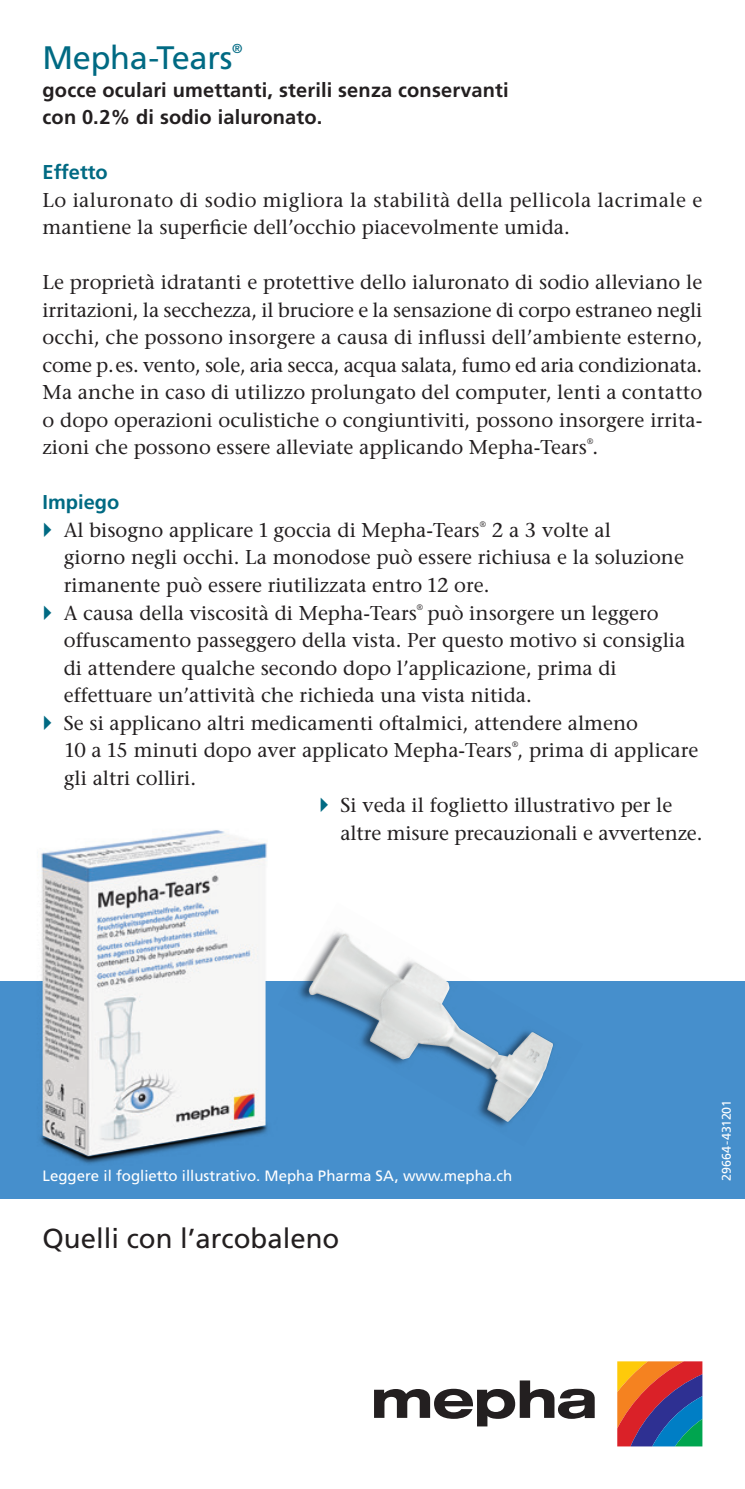
<style>
.page{position:relative;width:745px;height:1489px;background:#fff}
.page>*{position:absolute;margin:0;border:0;box-sizing:border-box;transform-origin:0 0}
.t1{font:32.5px "Frutiger";letter-spacing:-.01em;color:#006a83}
.t2{font:27.5px "Frutiger";color:#231f20}
.t3{font:20px/27.5px "Stone Serif";color:#231f20}
.t4{font:20px/27.5px "Stone Serif";letter-spacing:.02em;color:#231f20}
.t5{font:700 20px/27.5px "Frutiger";letter-spacing:.01em;color:#231f20}
.t6{font:700 20px "Frutiger";color:#006a83}
.t7{font:15px "Frutiger";color:#fff}
.t8{font:13px "Frutiger";color:#006a83}
.t9{font:12.5px "Frutiger";color:#fff}
.t10{font:8px "Stone Serif";color:#231f20}
</style>
<div class="page">
<div style="left:0;top:980px;width:744px;height:218px;background:#468fcc"></div>
<svg style="left:374px;top:1380px;width:220px;height:46px"></svg>
<svg style="left:617px;top:1361px;width:85px;height:85px;background:#8c585a"></svg>
<img style="left:11px;top:843px;width:267px;height:321px">
<img style="left:43px;top:830px;width:222px;height:325px">
<img style="left:278px;top:932px;width:304px;height:195px">
<img style="left:308px;top:934px;width:244px;height:188px">
<h1 class="t1" style="left:43px;top:39px;width:191px">Mepha-Tears</h1>
<p class="t8" style="left:232px;top:41px;width:12px">®</p>
<p class="t5" style="left:43px;top:76px;width:467px">gocce oculari umettanti, sterili senza conservanti con 0.2% di sodio ialuronato.</p>
<p class="t6" style="left:43px;top:160px;width:67px">Effetto</p>
<p class="t4" style="left:43px;top:186px;width:661px">Lo ialuronato di sodio migliora la stabilità della pellicola lacrimale e mantiene la superficie dell’occhio piacevolmente umida.</p>
<p class="t3" style="left:43px;top:269px;width:661px;text-align:justify">Le proprietà idratanti e protettive dello ialuronato di sodio alleviano le irritazioni, la secchezza, il bruciore e la sensazione di corpo estraneo negli occhi, che possono insorgere a causa di influssi dell’ambiente esterno, come p.es. vento, sole, aria secca, acqua salata, fumo ed aria condizionata.<br>Ma anche in caso di utilizzo prolungato del computer, lenti a contatto o dopo operazioni oculistiche o congiuntiviti, possono insorgere irrita&shy;zioni che possono essere alleviate applicando Mepha-Tears .</p>
<p class="t10" style="left:586px;top:437px;width:8px">®</p>
<p class="t6" style="left:43px;top:490px;width:78px">Impiego</p>
<p class="t3" style="left:64px;top:516px;width:417px">Al bisogno applicare 1 goccia di Mepha-Tears</p>
<p class="t10" style="left:479px;top:519px;width:8px">®</p>
<p class="t3" style="left:64px;top:516px;width:621px;text-indent:427px">2 a 3 volte al<br>giorno negli occhi. La monodose può essere richiusa e la soluzione rimanente può essere riutilizzata entro 12 ore.<br>A causa della viscosità di Mepha-Tears</p>
<p class="t10" style="left:416px;top:602px;width:8px">®</p>
<p class="t3" style="left:64px;top:599px;width:635px;text-indent:363px">può insorgere un leggero offuscamento passeggero della vista. Per questo motivo si consiglia di attendere qualche secondo dopo l’applicazione, prima di effettuare un’attività che richieda una vista nitida.<br>Se si applicano altri medicamenti oftalmici, attendere almeno<br>10 a 15 minuti dopo aver applicato Mepha-Tears , prima di applicare</p>
<p class="t10" style="left:511px;top:739px;width:8px">®</p>
<p class="t3" style="left:64px;top:764px;width:134px">gli altri colliri.</p>
<p class="t3" style="left:340px;top:791px;width:363px">Si veda il foglietto illustrativo per le altre misure precauzionali e avvertenze.</p>
<p class="t7" style="left:43px;top:1166px;width:471px">Leggere il foglietto illustrativo. Mepha Pharma SA, www.mepha.ch</p>
<h2 class="t2" style="left:43px;top:1222px;width:298px">Quelli con l’arcobaleno</h2>
<p class="t9" style="left:718px;top:1180px;width:82px;rotate:-90deg">29664-431201</p>
</div>
